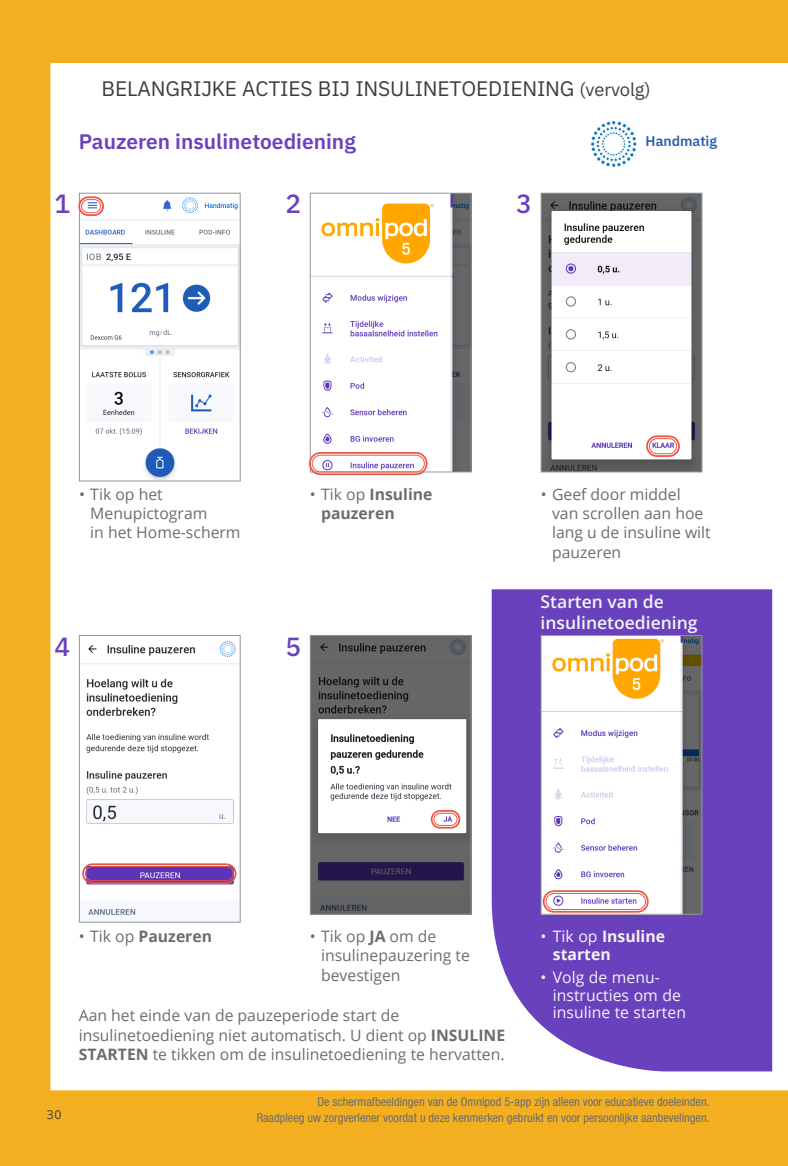
<style>
.page{position:relative;width:788px;height:1166px;background:#f3af20}
.page>*{position:absolute;margin:0;border:0;box-sizing:border-box;transform-origin:0 0}
.Purple_Number{font:500 26.25px "IBM Plex Sans";color:#6a41bd}
.Subhead_Continued{font:21px "IBM Plex Sans";letter-spacing:-.01em;color:#3e3e3f}
.Subhead_Purple{font:600 21px "IBM Plex Sans";color:#6a41bd}
.Caption_SemiBold_Whi{font:600 17.5px/21px "Open Sans";color:#f2f3f4}
.Body_Copy{font:15.75px/19.2px "Open Sans";color:#6c6d70}
.t1{font:15.75px/17.5px "Open Sans";color:#f2f3f4}
.t2{font:700 15.75px/19.2px "Open Sans";color:#6c6d70}
.t3{font:700 15.75px/17.5px "Open Sans";color:#f2f3f4}
.Subhead_Purple-2{font:600 14px "IBM Plex Sans";color:#2d5eab}
.Legal{font:condensed 12.25px/15.8px "Helvetica Neue LT Std";color:#6c6d70;text-align:right}
.t4{font:12.25px "Open Sans";color:#3e3e3f}
.s1{font-size:18.38px}
.s2{font-weight:400}
.s3{font-weight:700}
</style>
<div class="page">
<div style="left:50px;top:63px;width:738px;height:1027px;background:#fff"></div>
<svg style="left:491px;top:589px;width:281px;height:482px;background:#744ec1"></svg>
<img style="left:312px;top:195px;width:157px;height:275px">
<div style="left:310px;top:193px;width:161px;height:279px;border:1px solid #939598"></div>
<img style="left:81px;top:637px;width:157px;height:283px">
<div style="left:79px;top:635px;width:161px;height:287px;border:1px solid #939598"></div>
<div style="left:82px;top:863px;width:154px;height:21px;border:2px solid #ec5646;border-radius:9px"></div>
<div style="left:85px;top:866px;width:148px;height:15px;border:1px solid #ec5646;border-radius:7px"></div>
<img style="left:312px;top:637px;width:157px;height:275px">
<div style="left:310px;top:635px;width:161px;height:279px;border:1px solid #939598"></div>
<div style="left:431px;top:810px;width:29px;height:18px;border:2px solid #ec5646;border-radius:8px"></div>
<div style="left:433px;top:813px;width:24px;height:12px;border:1px solid #ec5646;border-radius:6px"></div>
<img style="left:542px;top:195px;width:158px;height:275px">
<div style="left:540px;top:193px;width:162px;height:279px;border:1px solid #939598"></div>
<div style="left:646px;top:435px;width:33px;height:22px;border:2px solid #ec5646;border-radius:10px"></div>
<div style="left:649px;top:438px;width:28px;height:16px;border:1px solid #ec5646;border-radius:8px"></div>
<img style="left:81px;top:195px;width:157px;height:284px">
<div style="left:79px;top:193px;width:161px;height:288px;border:1px solid #939598"></div>
<div style="left:78px;top:196px;width:26px;height:20px;border:2px solid #ec5646;border-radius:9px"></div>
<div style="left:81px;top:199px;width:20px;height:14px;border:1px solid #ec5646;border-radius:7px"></div>
<img style="left:542px;top:637px;width:158px;height:275px">
<div style="left:540px;top:635px;width:162px;height:279px;border:1px solid #939598"></div>
<img style="left:587px;top:117px;width:122px;height:55px">
<div style="left:645px;top:135px;width:80px;height:25px;background:#fff"></div>
<div style="left:309px;top:452px;width:118px;height:23px;border:2px solid #ec5646;border-radius:11px"></div>
<div style="left:312px;top:455px;width:112px;height:17px;border:1px solid #ec5646;border-radius:8px"></div>
<div style="left:542px;top:890px;width:106px;height:22px;border:2px solid #ec5646;border-radius:10px"></div>
<div style="left:545px;top:893px;width:100px;height:16px;border:1px solid #ec5646;border-radius:8px"></div>
<p class="Subhead_Continued" style="left:102px;top:72px;width:550px">BELANGRIJKE ACTIES BIJ INSULINETOEDIENING <span class="s1">(vervolg)</span></p>
<p class="Subhead_Purple" style="left:79px;top:125px;width:278px">Pauzeren insulinetoediening</p>
<p class="Subhead_Purple-2" style="left:645px;top:130px;width:73px">Handmatig</p>
<p class="Purple_Number" style="left:55px;top:183px;width:17px">1</p>
<p class="Purple_Number" style="left:285px;top:183px;width:17px">2</p>
<p class="Purple_Number" style="left:516px;top:183px;width:17px">3</p>
<p class="Body_Copy" style="left:90px;top:484px;width:152px;text-indent:-11px">• Tik op het<br>Menupictogram<br>in het Home-scherm</p>
<p class="Purple_Number" style="left:54px;top:626px;width:17px">4</p>
<p class="t2" style="left:321px;top:484px;width:113px;text-indent:-11px"><span class="s2">• Tik op</span> Insuline pauzeren</p>
<p class="Purple_Number" style="left:285px;top:626px;width:17px">5</p>
<p class="Body_Copy" style="left:552px;top:484px;width:160px;text-indent:-11px">• Geef door middel van scrollen aan hoe lang u de insuline wilt pauzeren</p>
<p class="Caption_SemiBold_Whi" style="left:540px;top:590px;width:158px">Starten van de insulinetoediening</p>
<p class="t2" style="left:79px;top:926px;width:135px"><span class="s2">• Tik op</span> Pauzeren</p>
<p class="Body_Copy" style="left:321px;top:926px;width:150px;text-indent:-11px">• Tik op <span class="s3">JA</span> om de insulinepauzering te bevestigen</p>
<p class="t3" style="left:553px;top:927px;width:114px;text-indent:-12px"><span class="s2">• Tik op</span> Insuline starten</p>
<p class="t1" style="left:553px;top:968px;width:129px;text-indent:-12px">• Volg de menu&shy;instructies om de</p>
<p class="Body_Copy" style="left:79px;top:1005px;width:322px">Aan het einde van de pauzeperiode start de</p>
<p class="t1" style="left:553px;top:1003px;width:135px">insuline te starten</p>
<p class="Body_Copy" style="left:79px;top:1024px;width:428px">insulinetoediening niet automatisch. U dient op <span class="s3">INSULINE<br>STARTEN</span> te tikken om de insulinetoediening te hervatten.</p>
<p class="Legal" style="left:257px;top:1090px;width:454px">De schermafbeeldingen van de Omnipod 5-app zijn alleen voor educatieve doeleinden.<br>Raadpleeg uw zorgverlener voordat u deze kenmerken gebruikt en voor persoonlijke aanbevelingen.</p>
<p class="Legal" style="left:317px;top:1093px;width:393px">De schermafbeeldingen van de Omnipod 5-app zijn alleen voor educatieve doeleinden.</p>
<p class="t4" style="left:47px;top:1105px;width:16px">30</p>
<p class="Legal" style="left:257px;top:1109px;width:454px">Raadpleeg uw zorgverlener voordat u deze kenmerken gebruikt en voor persoonlijke aanbevelingen.</p>
</div>
